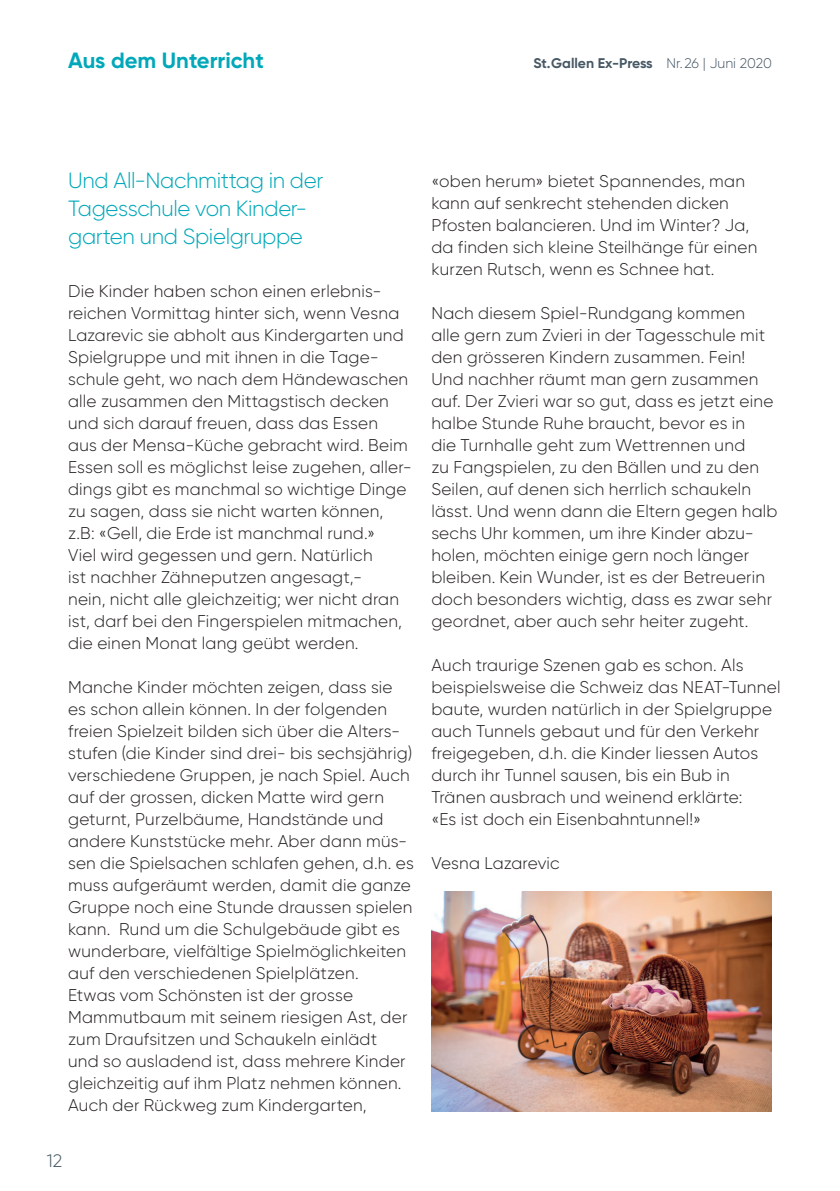
<style>
.page{position:relative;width:840px;height:1191px;background:#fff}
.page>*{position:absolute;margin:0;border:0;box-sizing:border-box;transform-origin:0 0}
.Fliesstext_8_5_pt_li{font:300 22px/28px "Gilroy";letter-spacing:-.015em;color:#00a8b9}
.t1{font:700 22px "Gilroy";color:#00a8b9}
.t2{font:300 18px "Gilroy";color:#475865}
.Fliesstext_8_5_pt_li-2{font:300 17px/22px "Gilroy";letter-spacing:.01em;color:#231f20}
.t3{font:700 14px "Gilroy";color:#475865}
.s1{font-weight:300}
</style>
<div class="page">
<img style="left:431px;top:891px;width:340px;height:220px">
<p class="t1" style="left:68px;top:47px;width:197px">Aus dem Unterricht</p>
<p class="t3" style="left:533px;top:54px;width:240px">St.Gallen Ex-Press <span class="s1">Nr.26 | Juni 2020</span></p>
<p class="Fliesstext_8_5_pt_li" style="left:68px;top:166px;width:257px">Und All-Nachmittag in der<br>Tagesschule von Kinder&shy;garten und Spielgruppe</p>
<p class="Fliesstext_8_5_pt_li-2" style="left:68px;top:280px;width:345px">Die Kinder haben schon einen erlebnis&shy;reichen Vormittag hinter sich, wenn Vesna Lazarevic sie abholt aus Kindergarten und Spielgruppe und mit ihnen in die Tage&shy;schule geht, wo nach dem Händewaschen alle zusammen den Mittagstisch decken und sich darauf freuen, dass das Essen<br>aus der Mensa-Küche gebracht wird. Beim Essen soll es möglichst leise zugehen, aller&shy;dings gibt es manchmal so wichtige Dinge zu sagen, dass sie nicht warten können, z.B: «Gell, die Erde ist manchmal rund.»<br>Viel wird gegessen und gern. Natürlich<br>ist nachher Zähneputzen angesagt,-</p>
<p class="Fliesstext_8_5_pt_li-2" style="left:68px;top:588px;width:335px">nein, nicht alle gleichzeitig; wer nicht dran ist, darf bei den Fingerspielen mitmachen, die einen Monat lang geübt werden.</p>
<p class="Fliesstext_8_5_pt_li-2" style="left:68px;top:676px;width:347px">Manche Kinder möchten zeigen, dass sie es schon allein können. In der folgenden freien Spielzeit bilden sich über die Alters&shy;stufen (die Kinder sind drei- bis sechsjährig) verschiedene Gruppen, je nach Spiel. Auch auf der grossen, dicken Matte wird gern geturnt, Purzelbäume, Handstände und andere Kunststücke mehr. Aber dann müs&shy;sen die Spielsachen schlafen gehen, d.h. es muss aufgeräumt werden, damit die ganze Gruppe noch eine Stunde draussen spielen kann. Rund um die Schulgebäude gibt es wunderbare, vielfältige Spielmöglichkeiten auf den verschiedenen Spielplätzen.<br>Etwas vom Schönsten ist der grosse Mammutbaum mit seinem riesigen Ast, der zum Draufsitzen und Schaukeln einlädt<br>und so ausladend ist, dass mehrere Kinder gleichzeitig auf ihm Platz nehmen können.<br>Auch der Rückweg zum Kindergarten,</p>
<p class="t2" style="left:47px;top:1149px;width:17px">12</p>
<p class="Fliesstext_8_5_pt_li-2" style="left:431px;top:170px;width:327px">«oben herum» bietet Spannendes, man kann auf senkrecht stehenden dicken Pfosten balancieren. Und im Winter? Ja, da finden sich kleine Steilhänge für einen kurzen Rutsch, wenn es Schnee hat.</p>
<p class="Fliesstext_8_5_pt_li-2" style="left:431px;top:302px;width:347px">Nach diesem Spiel-Rundgang kommen alle gern zum Zvieri in der Tagesschule mit den grösseren Kindern zusammen. Fein!<br>Und nachher räumt man gern zusammen auf. Der Zvieri war so gut, dass es jetzt eine halbe Stunde Ruhe braucht, bevor es in<br>die Turnhalle geht zum Wettrennen und<br>zu Fangspielen, zu den Bällen und zu den Seilen, auf denen sich herrlich schaukeln lässt. Und wenn dann die Eltern gegen halb sechs Uhr kommen, um ihre Kinder abzu&shy;holen, möchten einige gern noch länger bleiben. Kein Wunder, ist es der Betreuerin doch besonders wichtig, dass es zwar sehr geordnet, aber auch sehr heiter zugeht.</p>
<p class="Fliesstext_8_5_pt_li-2" style="left:431px;top:654px;width:350px">Auch traurige Szenen gab es schon. Als beispielsweise die Schweiz das NEAT-Tunnel baute, wurden natürlich in der Spielgruppe auch Tunnels gebaut und für den Verkehr freigegeben, d.h. die Kinder liessen Autos durch ihr Tunnel sausen, bis ein Bub in Tränen ausbrach und weinend erklärte:<br>«Es ist doch ein Eisenbahntunnel!»</p>
<p class="Fliesstext_8_5_pt_li-2" style="left:431px;top:852px;width:130px">Vesna Lazarevic</p>
</div>
